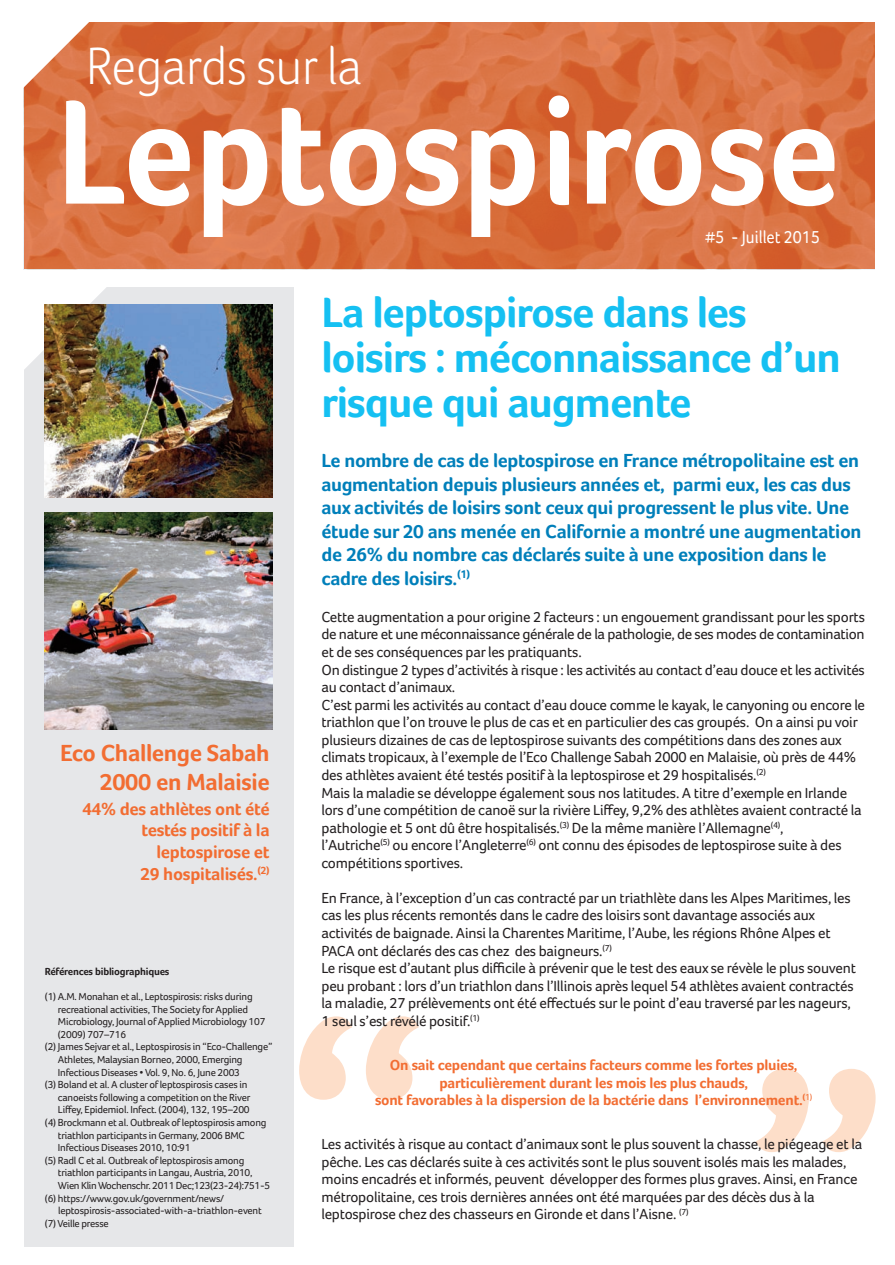
<style>
.page{position:relative;width:895px;height:1265px;background:#fff}
.page>*{position:absolute;margin:0;border:0;box-sizing:border-box;transform-origin:0 0}
.t1{font:700 319.05px "Foco";color:#fddec9}
.t2{font:700 153px "Foco";color:#fff;scale:.91 1}
.t3{font:300 54px "Foco";color:#fff;scale:.91 1}
.t4{font:700 43.5px/45px "Foco";letter-spacing:-.025em;color:#15c0f2}
.t5{font:700 24px/28.8px "Foco";letter-spacing:-.015em;color:#f26d32;text-align:right}
.t6{font:700 19.5px/23.4px "Foco";letter-spacing:-.015em;color:#007fba}
.t7{font:700 18px/21.6px "Foco";letter-spacing:-.015em;color:#f26d32;text-align:right}
.t8{font:18px "Foco";color:#fff;scale:.91 1}
.t9{font:15px/17.5px "Foco";letter-spacing:-.015em;color:#231f20}
.t10{font:700 15px/17.5px "Foco";letter-spacing:-.015em;color:#f26d32;text-align:center}
.t11{font:10.5px "Foco";letter-spacing:-.02em;color:#231f20}
.t12{font:700 10.5px "Foco";letter-spacing:-.02em;color:#231f20}
</style>
<div class="page">
<div style="left:24px;top:287px;width:270px;height:959px;background:#e6e7e9"></div>
<img style="left:24px;top:22px;width:850px;height:247px">
<svg style="left:24px;top:287px;width:82px;height:103px"></svg>
<img style="left:45px;top:304px;width:227px;height:193px">
<img style="left:45px;top:512px;width:227px;height:217px">
<svg style="left:23px;top:22px;width:87px;height:88px"></svg>
<h3 class="t3" style="left:86px;top:34px;width:304px">Regards sur la</h3>
<h2 class="t2" style="left:56px;top:62px;width:862px">Leptospirose</h2>
<p class="t8" style="left:704px;top:226px;width:128px">#5 - Juillet 2015</p>
<h3 class="t5" style="left:60px;top:738px;width:211px">Eco Challenge Sabah<br>2000 en Malaisie</h3>
<p class="t7" style="left:82px;top:797px;width:189px">44% des athlètes ont été testés positif à la leptospirose et<br>29 hospitalisés.<sup>(2)</sup></p>
<p class="t12" style="left:45px;top:964px;width:126px">Références bibliographiques</p>
<p class="t11" style="left:45px;top:990px;width:209px">(1) A.M. Monahan et al., Leptospirosis: risks during</p>
<p class="t11" style="left:58px;top:1002px;width:192px">recreational activities, The Society for Applied</p>
<p class="t11" style="left:58px;top:1015px;width:209px">Microbiology, Journal of Applied Microbiology 107</p>
<p class="t11" style="left:58px;top:1027px;width:70px">(2009) 707–716</p>
<p class="t11" style="left:45px;top:1040px;width:229px">(2) James Sejvar et al., Leptospirosis in “Eco-Challenge”</p>
<p class="t11" style="left:58px;top:1053px;width:186px">Athletes, Malaysian Borneo, 2000, Emerging</p>
<p class="t11" style="left:58px;top:1065px;width:184px">Infectious Diseases • Vol. 9, No. 6, June 2003</p>
<p class="t11" style="left:45px;top:1078px;width:204px">(3) Boland et al. A cluster of leptospirosis cases in</p>
<p class="t11" style="left:58px;top:1090px;width:194px">canoeists following a competition on the River</p>
<p class="t11" style="left:58px;top:1103px;width:193px">Liffey, Epidemiol. Infect. (2004), 132, 195–200</p>
<p class="t11" style="left:45px;top:1116px;width:223px">(4) Brockmann et al. Outbreak of leptospirosis among</p>
<p class="t11" style="left:58px;top:1128px;width:188px">triathlon participants in Germany, 2006 BMC</p>
<p class="t11" style="left:58px;top:1141px;width:134px">Infectious Diseases 2010, 10:91</p>
<p class="t11" style="left:45px;top:1153px;width:201px">(5) Radl C et al. Outbreak of leptospirosis among</p>
<p class="t11" style="left:58px;top:1166px;width:196px">triathlon participants in Langau, Austria, 2010,</p>
<p class="t11" style="left:58px;top:1179px;width:214px">Wien Klin Wochenschr. 2011 Dec;123(23-24):751-5</p>
<p class="t11" style="left:45px;top:1191px;width:181px">(6) https://www.gov.uk/government/news/</p>
<p class="t11" style="left:58px;top:1204px;width:205px">leptospirosis-associated-with-a-triathlon-event</p>
<p class="t11" style="left:45px;top:1216px;width:65px">(7) Veille presse</p>
<h3 class="t4" style="left:321px;top:289px;width:521px">La leptospirose dans les loisirs : méconnaissance d’un risque qui augmente</h3>
<p class="t6" style="left:321px;top:449px;width:541px">Le nombre de cas de leptospirose en France métropolitaine est en augmentation depuis plusieurs années et, parmi eux, les cas dus aux activités de loisirs sont ceux qui progressent le plus vite. Une étude sur 20 ans menée en Californie a montré une augmentation de 26% du nombre cas déclarés suite à une exposition dans le cadre des loisirs.<sup>(1)</sup></p>
<p class="t9" style="left:321px;top:607px;width:545px">Cette augmentation a pour origine 2 facteurs : un engouement grandissant pour les sports de nature et une méconnaissance générale de la pathologie, de ses modes de contamination et de ses conséquences par les pratiquants.<br>On distingue 2 types d’activités à risque : les activités au contact d’eau douce et les activités au contact d’animaux.<br>C’est parmi les activités au contact d’eau douce comme le kayak, le canyoning ou encore le triathlon que l’on trouve le plus de cas et en particulier des cas groupés. On a ainsi pu voir plusieurs dizaines de cas de leptospirose suivants des compétitions dans des zones aux climats tropicaux, à l’exemple de l’Eco Challenge Sabah 2000 en Malaisie, où près de 44% des athlètes avaient été testés positif à la leptospirose et 29 hospitalisés.<sup>(2)<br></sup>Mais la maladie se développe également sous nos latitudes. A titre d’exemple en Irlande lors d’une compétition de canoë sur la rivière Liffey, 9,2% des athlètes avaient contracté la pathologie et 5 ont dû être hospitalisés.<sup>(3)</sup> De la même manière l’Allemagne<sup>(4)</sup>,<br>l’Autriche<sup>(5)</sup> ou encore l’Angleterre<sup>(6)</sup> ont connu des épisodes de leptospirose suite à des compétitions sportives.</p>
<p class="t9" style="left:321px;top:888px;width:536px">En France, à l’exception d’un cas contracté par un triathlète dans les Alpes Maritimes, les cas les plus récents remontés dans le cadre des loisirs sont davantage associés aux activités de baignade. Ainsi la Charentes Maritime, l’Aube, les régions Rhône Alpes et PACA ont déclarés des cas chez des baigneurs.<sup>(7)<br></sup>Le risque est d’autant plus difficile à prévenir que le test des eaux se révèle le plus souvent peu probant : lors d’un triathlon dans l’Illinois après lequel 54 athlètes avaient contractés la maladie, 27 prélèvements ont été effectués sur le point d’eau traversé par les nageurs, 1 seul s’est révélé positif.<sup>(1)</sup></p>
<p class="t10" style="left:375px;top:1055px;width:439px">On sait cependant que certains facteurs comme les fortes pluies, particulièrement durant les mois les plus chauds,<br>sont favorables à la dispersion de la bactérie dans l’environnement.<sup>(</sup><sup>1)</sup></p>
<p class="t9" style="left:321px;top:1134px;width:542px">Les activités à risque au contact d’animaux sont le plus souvent la chasse, le piégeage et la pêche. Les cas déclarés suite à ces activités sont le plus souvent isolés mais les malades, moins encadrés et informés, peuvent développer des formes plus graves. Ainsi, en France métropolitaine, ces trois dernières années ont été marquées par des décès dus à la leptospirose chez des chasseurs en Gironde et dans l’Aisne. <sup>(7)</sup></p>
<h1 class="t1" style="left:283px;top:944px;width:150px">“</h1>
<h1 class="t1" style="left:891px;top:1222px;width:150px;rotate:-180deg">“</h1>
</div>
